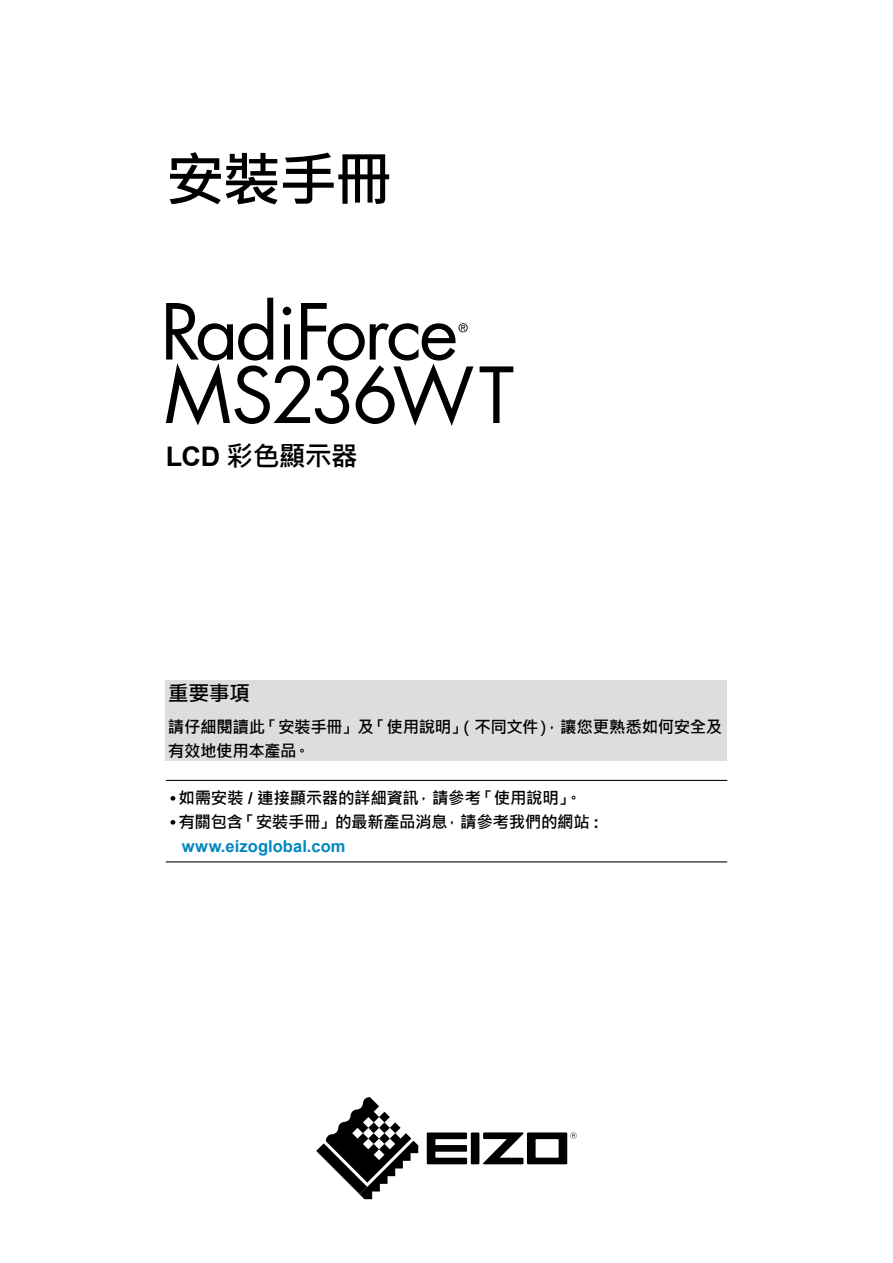
<style>
.page{position:relative;width:893px;height:1263px;background:#fff}
.page>*{position:absolute;margin:0;border:0;box-sizing:border-box;transform-origin:0 0}
.t1{font:700 58.5px "Microsoft Jheng Hei";color:#000}
.t2{font:700 27px "Microsoft Jheng Hei";letter-spacing:-.035em;color:#000}
.t3{font:700 21px "Microsoft Jheng Hei";color:#000}
.t4{font:700 16.5px/24px "Microsoft Jheng Hei";letter-spacing:-.025em;color:#000}
.t5{font:700 16.5px "Arial";letter-spacing:.005em;color:#0087c3}
.s1{font-family:"Arial"}
</style>
<div class="page">
<div style="left:166px;top:680px;width:561px;height:81px;background:#dcdddd"></div>
<hr style="left:166px;top:780px;width:561px;height:1px;background:#000">
<hr style="left:166px;top:861px;width:561px;height:1px;background:#000">
<svg style="left:427px;top:1132px;width:150px;height:32px"></svg>
<svg style="left:316px;top:1097px;width:102px;height:102px"></svg>
<svg style="left:166px;top:298px;width:307px;height:127px"></svg>
<svg style="left:480px;top:366px;width:33px;height:57px"></svg>
<h1 class="t1" style="left:166px;top:143px;width:228px">安裝手冊</h1>
<h2 class="t2" style="left:166px;top:439px;width:193px"><span class="s1">LCD</span> 彩色顯示器</h2>
<p class="t3" style="left:168px;top:680px;width:84px">重要事項</p>
<p class="t4" style="left:168px;top:715px;width:556px">請仔細閱讀此「安裝手冊」及「使用說明」（不同文件），讓您更熟悉如何安全及有效地使用本產品。</p>
<p class="t4" style="left:170px;top:785px;width:414px"><span class="s1">•</span> 如需安裝 <span class="s1">/</span> 連接顯示器的詳細資訊，請參考「使用說明」。</p>
<p class="t4" style="left:170px;top:809px;width:430px"><span class="s1">•</span> 有關包含「安裝手冊」的最新產品消息，請參考我們的網站 <span class="s1">:</span></p>
<p class="t5" style="left:182px;top:834px;width:165px">www.eizoglobal.com</p>
</div>
